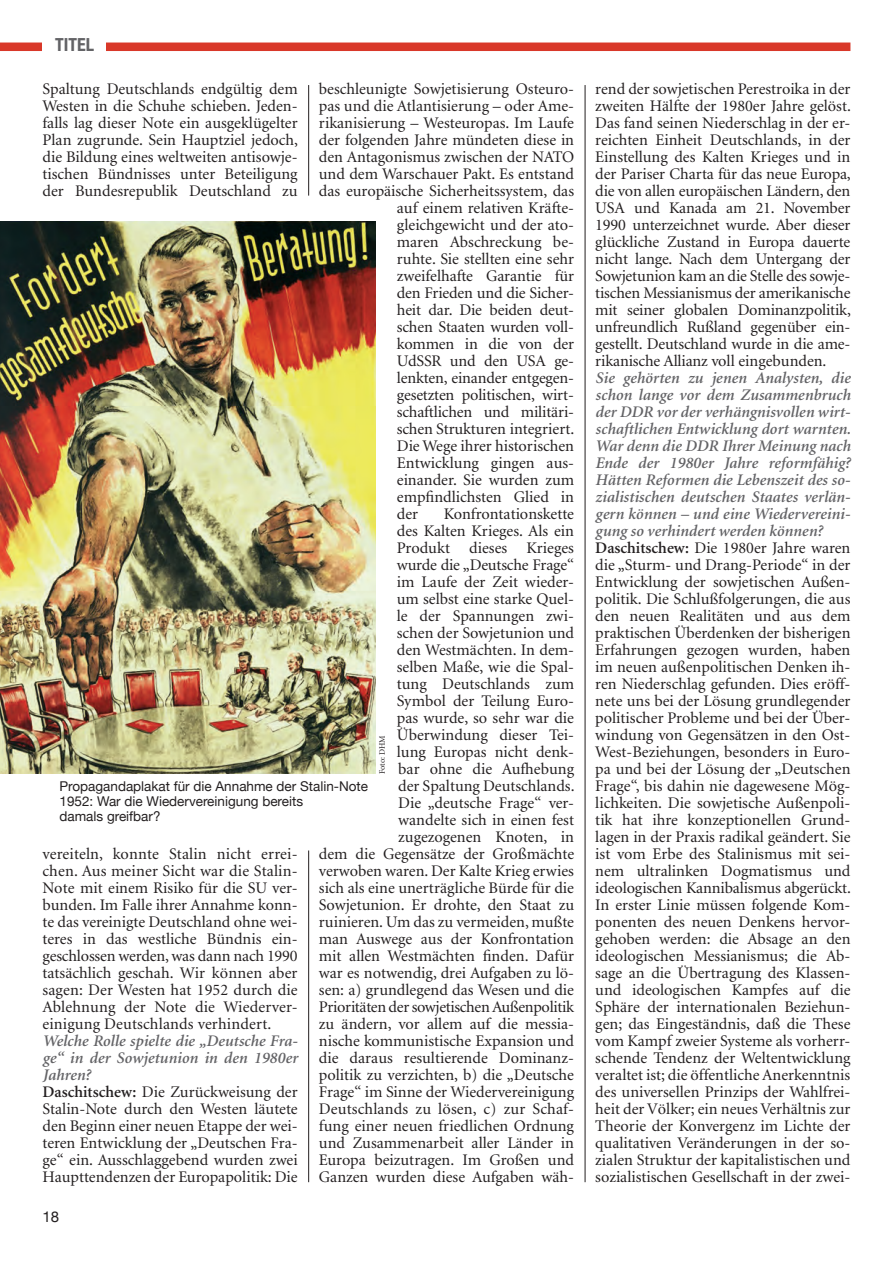
<style>
.page{position:relative;width:893px;height:1263px;background:#fff}
.page>*{position:absolute;margin:0;border:0;box-sizing:border-box;transform-origin:0 0}
.t1{font:700 condensed 18px "Helvetica Neue";color:#636366}
.t2{font:16.2px/17px "Minion";color:#231f20;text-align:justify}
.t3{font:15px "Helvetica Neue";color:#231f20}
.t4{font:13.5px/15px "Helvetica Neue";color:#231f20}
.t5{font:8.25px "Minion";color:#231f20}
.s1{font-weight:600;font-style:italic;color:#636366}
.s2{font-weight:600}
</style>
<div class="page">
<div style="left:0;top:43px;width:850px;height:8px;background:#d93829"></div>
<hr style="left:585px;top:85px;width:1px;height:1097px;background:#231f20">
<hr style="left:308px;top:850px;width:1px;height:332px;background:#231f20">
<hr style="left:308px;top:85px;width:1px;height:111px;background:#231f20">
<img style="left:0;top:221px;width:376px;height:553px">
<div style="left:43px;top:30px;width:63px;height:30px;background:#fff"></div>
<p class="t1" style="left:55px;top:34px;width:40px">TITEL</p>
<p class="t2" style="left:319px;top:81px;width:257px">beschleunigte Sowjetisierung Osteuro-</p>
<p class="t2" style="left:319px;top:98px;width:257px">pas und die Atlantisierung – oder Ame-</p>
<p class="t2" style="left:319px;top:115px;width:257px">rikanisierung – Westeuropas. Im Laufe</p>
<p class="t2" style="left:319px;top:132px;width:257px">der folgenden Jahre mündeten diese in</p>
<p class="t2" style="left:319px;top:149px;width:257px">den Antagonismus zwischen der NATO</p>
<p class="t2" style="left:319px;top:166px;width:257px">und dem Warschauer Pakt. Es entstand</p>
<p class="t2" style="left:319px;top:183px;width:257px">das europäische Sicherheitssystem, das</p>
<p class="t2" style="left:397px;top:200px;width:179px">auf einem relativen Kräfte-</p>
<p class="t2" style="left:397px;top:217px;width:179px">gleichgewicht und der ato-</p>
<p class="t2" style="left:397px;top:234px;width:179px">maren Abschreckung be-</p>
<p class="t2" style="left:397px;top:251px;width:179px">ruhte. Sie stellten eine sehr</p>
<p class="t2" style="left:397px;top:268px;width:179px">zweifelhafte Garantie für</p>
<p class="t2" style="left:397px;top:285px;width:179px">den Frieden und die Sicher-</p>
<p class="t2" style="left:397px;top:302px;width:179px">heit dar. Die beiden deut-</p>
<p class="t2" style="left:397px;top:319px;width:179px">schen Staaten wurden voll-</p>
<p class="t2" style="left:397px;top:336px;width:179px">kommen in die von der</p>
<p class="t2" style="left:397px;top:353px;width:179px">UdSSR und den USA ge-</p>
<p class="t2" style="left:397px;top:370px;width:179px">lenkten, einander entgegen-</p>
<p class="t2" style="left:397px;top:387px;width:179px">gesetzten politischen, wirt-</p>
<p class="t2" style="left:397px;top:404px;width:179px">schaftlichen und militäri-</p>
<p class="t2" style="left:397px;top:421px;width:179px">schen Strukturen integriert.</p>
<p class="t2" style="left:397px;top:438px;width:179px">Die Wege ihrer historischen</p>
<p class="t2" style="left:397px;top:455px;width:179px">Entwicklung gingen aus-</p>
<p class="t2" style="left:397px;top:472px;width:179px">einander. Sie wurden zum</p>
<p class="t2" style="left:397px;top:489px;width:179px">empfindlichsten Glied in</p>
<p class="t2" style="left:397px;top:507px;width:23px">der</p>
<p class="t2" style="left:43px;top:81px;width:257px">Spaltung Deutschlands endgültig dem Westen in die Schuhe schieben. Jeden&shy;falls lag dieser Note ein ausgeklügelter Plan zugrunde. Sein Hauptziel jedoch, die Bildung eines weltweiten antisowje&shy;tischen Bündnisses unter Beteiligung der Bundesrepublik Deutschland zu</p>
<p class="t2" style="left:319px;top:507px;width:257px;text-align:right">Konfrontationskette<br>des Kalten Krieges. Als ein<br>Produkt dieses Krieges<br>wurde die „Deutsche Frage“<br>im Laufe der Zeit wieder-<br>um selbst eine starke Quel-<br>le der Spannungen zwi-<br>schen der Sowjetunion und<br>den Westmächten. In dem-<br>selben Maße, wie die Spal-<br>tung Deutschlands zum<br>Symbol der Teilung Euro-<br>pas wurde, so sehr war die<br>Überwindung dieser Tei-<br>lung Europas nicht denk-<br>bar ohne die Aufhebung<br>der Spaltung Deutschlands.<br>Die „deutsche Frage“ ver-<br>wandelte sich in einen fest zugezogenen Knoten, in<br>dem die Gegensätze der Großmächte verwoben waren. Der Kalte Krieg erwies sich als eine unerträgliche Bürde für die<br>Sowjetunion. Er drohte, den Staat zu ruinieren. Um das zu vermeiden, mußte man Auswege aus der Konfrontation mit allen Westmächten finden. Dafür war es notwendig, drei Aufgaben zu lö&shy;sen: a) grundlegend das Wesen und die<br>Prioritäten der sowjetischen Außenpolitik zu ändern, vor allem auf die messia&shy;nische kommunistische Expansion und die daraus resultierende Dominanz&shy;politik zu verzichten, b) die „Deutsche<br>Frage“ im Sinne der Wiedervereinigung<br>Deutschlands zu lösen, c) zur Schaf&shy;fung einer neuen friedlichen Ordnung und Zusammenarbeit aller Länder in<br>Europa beizutragen. Im Großen und<br>Ganzen wurden diese Aufgaben wäh-</p>
<p class="t5" style="left:379px;top:774px;width:40px;rotate:-90deg">Foto: DHM</p>
<p class="t4" style="left:60px;top:778px;width:310px">Propagandaplakat für die Annahme der Stalin-Note<br>1952: War die Wiedervereinigung bereits<br>damals greifbar?</p>
<p class="t2" style="left:43px;top:847px;width:257px">vereiteln, konnte Stalin nicht errei&shy;chen. Aus meiner Sicht war die Stalin-Note mit einem Risiko für die SU ver&shy;bunden. Im Falle ihrer Annahme konn&shy;te das vereinigte Deutschland ohne wei&shy;teres in das westliche Bündnis ein&shy;geschlossen werden, was dann nach 1990 tatsächlich geschah. Wir können aber sagen: Der Westen hat 1952 durch die Ablehnung der Note die Wiederver&shy;einigung Deutschlands verhindert.</p>
<p class="t2" style="left:43px;top:1034px;width:257px;text-align:left"><span class="s1">Welche Rolle spielte die „Deutsche Fra&shy;ge“ in der Sowjetunion in den 1980er Jahren?<br></span><span class="s2">Daschitschew:</span> Die Zurückweisung der Stalin-Note durch den Westen läutete den Beginn einer neuen Etappe der wei&shy;teren Entwicklung der „Deutschen Fra&shy;ge“ ein. Ausschlaggebend wurden zwei Haupttendenzen der Europapolitik: Die</p>
<p class="t3" style="left:43px;top:1208px;width:18px">18</p>
<p class="t2" style="left:595px;top:81px;width:257px">rend der sowjetischen Perestroika in der zweiten Hälfte der 1980er Jahre gelöst.<br>Das fand seinen Niederschlag in der er&shy;reichten Einheit Deutschlands, in der Einstellung des Kalten Krieges und in der Pariser Charta für das neue Europa, die von allen europäischen Ländern, den USA und Kanada am 21. November 1990 unterzeichnet wurde. Aber dieser glückliche Zustand in Europa dauerte nicht lange. Nach dem Untergang der Sowjetunion kam an die Stelle des sowje&shy;tischen Messianismus der amerikanische mit seiner globalen Dominanzpolitik, unfreundlich Rußland gegenüber ein&shy;gestellt. Deutschland wurde in die ame&shy;rikanische Allianz voll eingebunden.</p>
<p class="t2" style="left:595px;top:370px;width:257px;text-align:left"><span class="s1">Sie gehörten zu jenen Analysten, die schon lange vor dem Zusammenbruch der DDR vor der verhängnisvollen wirt&shy;schaftlichen Entwicklung dort warnten.<br>War denn die DDR Ihrer Meinung nach Ende der 1980er Jahre reformfähig?<br>Hätten Reformen die Lebenszeit des so&shy;zialistischen deutschen Staates verlän&shy;gern können – und eine Wiedervereini&shy;gung so verhindert werden können?<br></span><span class="s2">Daschitschew:</span> Die 1980er Jahre waren die „Sturm- und Drang-Periode“ in der Entwicklung der sowjetischen Außen&shy;politik. Die Schlußfolgerungen, die aus den neuen Realitäten und aus dem praktischen Überdenken der bisherigen Erfahrungen gezogen wurden, haben im neuen außenpolitischen Denken ih&shy;ren Niederschlag gefunden. Dies eröff&shy;nete uns bei der Lösung grundlegender politischer Probleme und bei der Über&shy;windung von Gegensätzen in den Ost-West-Beziehungen, besonders in Euro&shy;pa und bei der Lösung der „Deutschen Frage“, bis dahin nie dagewesene Mög&shy;lichkeiten. Die sowjetische Außenpoli&shy;tik hat ihre konzeptionellen Grund&shy;lagen in der Praxis radikal geändert. Sie ist vom Erbe des Stalinismus mit sei&shy;nem ultralinken Dogmatismus und ideologischen Kannibalismus abgerückt.<br>In erster Linie müssen folgende Kom&shy;ponenten des neuen Denkens hervor&shy;gehoben werden: die Absage an den ideologischen Messianismus; die Ab&shy;sage an die Übertragung des Klassen&shy;und ideologischen Kampfes auf die Sphäre der internationalen Beziehun&shy;gen; das Eingeständnis, daß die These vom Kampf zweier Systeme als vorherr&shy;schende Tendenz der Weltentwicklung veraltet ist; die öffentliche Anerkenntnis des universellen Prinzips der Wahlfrei&shy;heit der Völker; ein neues Verhältnis zur Theorie der Konvergenz im Lichte der qualitativen Veränderungen in der so&shy;zialen Struktur der kapitalistischen und sozialistischen Gesellschaft in der zwei-</p>
</div>
